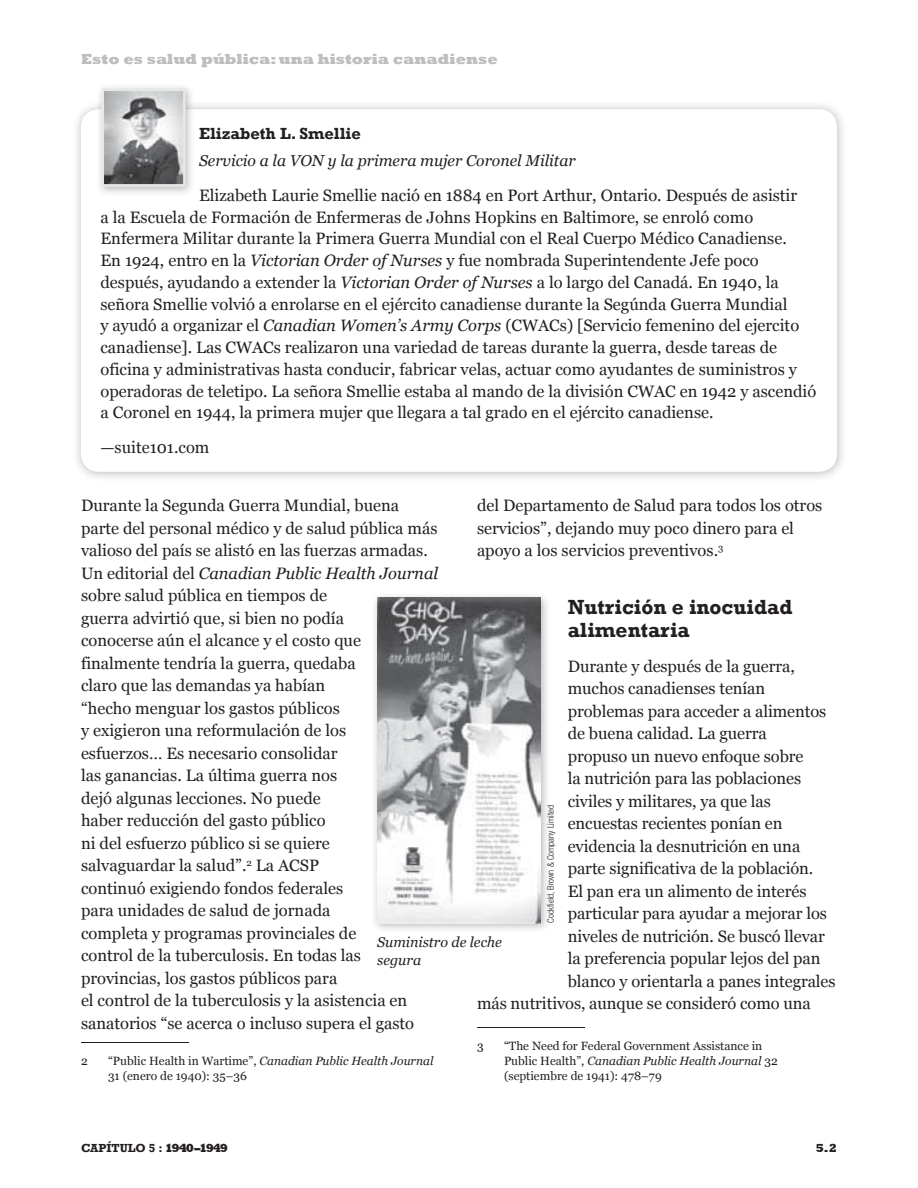
<style>
.page{position:relative;width:918px;height:1188px;background:#fff}
.page>*{position:absolute;margin:0;border:0;box-sizing:border-box;transform-origin:0 0}
.sub1{font:700 21px/22.5px "Rockwell";color:#231f20}
.body_37005_printable{font:16.5px/22.5px "Georgia";color:#231f20}
.sidebar_body{font:16.5px/21.8px "Georgia";color:#231f20}
.endnotes{font:16.5px/22.5px "Georgia";color:#231f20}
.profile_sub1_37005{font:700 16.5px "Rockwell";color:#231f20}
.profile_sub2SP_37005{font:italic 15.75px "Georgia";color:#231f20}
.t1{font:800 15px "Rockwell";color:#bcbec0}
.caption_37005_printa{font:italic 14.25px/18px "Georgia";color:#231f20}
.endnotes-2{font:12px/15px "Georgia";color:#231f20}
.t2{font:700 12px "Rockwell";color:#231f20}
.t3{font:800 12px "Rockwell";color:#231f20}
.photo_credit_37005_E{font:300 condensed 9px "Helvetica Neue";color:#231f20}
.s1{font-style:italic}
.s2{font-weight:800}
</style>
<div class="page">
<hr style="left:81px;top:1042px;width:108px;height:1px;background:#231f20">
<hr style="left:477px;top:1027px;width:108px;height:1px;background:#231f20">
<div style="left:70px;top:98px;width:777px;height:383px;background:#231f20;opacity:.3"></div>
<div style="left:81px;top:109px;width:756px;height:363px;background:#fff;border-radius:18px"></div>
<div style="left:95px;top:82px;width:100px;height:114px;background:#231f20;opacity:.3"></div>
<svg style="left:100px;top:87px;width:87px;height:101px"></svg>
<div style="left:370px;top:591px;width:180px;height:341px;background:#231f20;opacity:.3"></div>
<img style="left:377px;top:598px;width:164px;height:325px">
<p class="t1" style="left:81px;top:51px;width:418px">Esto es salud pública: una historia canadiense</p>
<p class="profile_sub1_37005" style="left:199px;top:123px;width:163px">Elizabeth L. Smellie</p>
<p class="profile_sub2SP_37005" style="left:199px;top:151px;width:378px">Servicio a la VON y la primera mujer Coronel Militar</p>
<p class="sidebar_body" style="left:100px;top:185px;width:717px;text-indent:99px">Elizabeth Laurie Smellie nació en 1884 en Port Arthur, Ontario. Después de asistir<br>a la Escuela de Formación de Enfermeras de Johns Hopkins en Baltimore, se enroló como Enfermera Militar durante la Primera Guerra Mundial con el Real Cuerpo Médico Canadiense.<br>En 1924, entro en la <span class="s1">Victorian Order of Nurses</span> y fue nombrada Superintendente Jefe poco después, ayudando a extender la <span class="s1">Victorian Order of Nurses</span> a lo largo del Canadá. En 1940, la señora Smellie volvió a enrolarse en el ejército canadiense durante la Segúnda Guerra Mundial<br>y ayudó a organizar el <span class="s1">Canadian Women’s Army Corps</span> (CWACs) [Servicio femenino del ejercito canadiense]. Las CWACs realizaron una variedad de tareas durante la guerra, desde tareas de oficina y administrativas hasta conducir, fabricar velas, actuar como ayudantes de suministros y operadoras de teletipo. La señora Smellie estaba al mando de la división CWAC en 1942 y ascendió a Coronel en 1944, la primera mujer que llegara a tal grado en el ejército canadiense.</p>
<p class="sidebar_body" style="left:100px;top:437px;width:110px">—suite101.com</p>
<p class="body_37005_printable" style="left:81px;top:495px;width:359px">Durante la Segunda Guerra Mundial, buena parte del personal médico y de salud pública más valioso del país se alistó en las fuerzas armadas.<br>Un editorial del <span class="s1">Canadian Public Health Journal </span>sobre salud pública en tiempos de<br>guerra advirtió que, si bien no podía<br>conocerse aún el alcance y el costo que finalmente tendría la guerra, quedaba<br>claro que las demandas ya habían<br>“hecho menguar los gastos públicos<br>y exigieron una reformulación de los<br>esfuerzos… Es necesario consolidar<br>las ganancias. La última guerra nos<br>dejó algunas lecciones. No puede<br>haber reducción del gasto público<br>ni del esfuerzo público si se quiere<br>salvaguardar la salud”. <sup>2</sup> La ACSP<br>continuó exigiendo fondos federales<br>para unidades de salud de jornada<br>completa y programas provinciales de<br>control de la tuberculosis. En todas las provincias, los gastos públicos para<br>el control de la tuberculosis y la asistencia en sanatorios “se acerca o incluso supera el gasto</p>
<p class="endnotes-2" style="left:81px;top:1054px;width:8px">2</p>
<p class="endnotes-2" style="left:108px;top:1054px;width:327px">“Public Health in Wartime”, <span class="s1">Canadian Public Health Journal<br></span>31 (enero de 1940): 35–36</p>
<p class="endnotes" style="left:477px;top:495px;width:347px">del Departamento de Salud para todos los otros servicios”, dejando muy poco dinero para el apoyo a los servicios preventivos. <sup>3</sup></p>
<p class="sub1" style="left:568px;top:596px;width:226px">Nutrición e inocuidad alimentaria</p>
<p class="body_37005_printable" style="left:568px;top:655px;width:229px">Durante y después de la guerra,</p>
<p class="body_37005_printable" style="left:568px;top:678px;width:199px">muchos canadienses tenían</p>
<p class="body_37005_printable" style="left:568px;top:700px;width:260px">problemas para acceder a alimentos</p>
<p class="body_37005_printable" style="left:568px;top:723px;width:201px">de buena calidad. La guerra</p>
<p class="body_37005_printable" style="left:568px;top:745px;width:237px">propuso un nuevo enfoque sobre</p>
<p class="body_37005_printable" style="left:568px;top:768px;width:235px">la nutrición para las poblaciones</p>
<p class="body_37005_printable" style="left:568px;top:790px;width:205px">civiles y militares, ya que las</p>
<p class="body_37005_printable" style="left:568px;top:813px;width:216px">encuestas recientes ponían en</p>
<p class="body_37005_printable" style="left:568px;top:835px;width:234px">evidencia la desnutrición en una</p>
<p class="body_37005_printable" style="left:568px;top:858px;width:245px">parte significativa de la población.</p>
<p class="body_37005_printable" style="left:568px;top:880px;width:240px">El pan era un alimento de interés</p>
<p class="body_37005_printable" style="left:568px;top:903px;width:261px">particular para ayudar a mejorar los</p>
<p class="body_37005_printable" style="left:568px;top:925px;width:259px">niveles de nutrición. Se buscó llevar</p>
<p class="body_37005_printable" style="left:568px;top:948px;width:254px">la preferencia popular lejos del pan</p>
<p class="body_37005_printable" style="left:568px;top:970px;width:269px">blanco y orientarla a panes integrales</p>
<p class="body_37005_printable" style="left:477px;top:993px;width:335px">más nutritivos, aunque se consideró como una</p>
<p class="endnotes-2" style="left:477px;top:1039px;width:8px">3</p>
<p class="endnotes-2" style="left:504px;top:1039px;width:275px">“The Need for Federal Government Assistance in<br>Public Health”, <span class="s1">Canadian Public Health Journal</span> 32 (septiembre de 1941): 478–79</p>
<p class="photo_credit_37005_E" style="left:546px;top:923px;width:119px;rotate:-90deg">Cockfield, Brown &amp; Company Limited</p>
<p class="caption_37005_printa" style="left:377px;top:933px;width:126px">Suministro de leche segura</p>
<p class="t2" style="left:81px;top:1141px;width:149px">CAPÍTULO 5 : <span class="s2">1940–1949</span></p>
<p class="t3" style="left:816px;top:1141px;width:23px">5.2</p>
</div>
